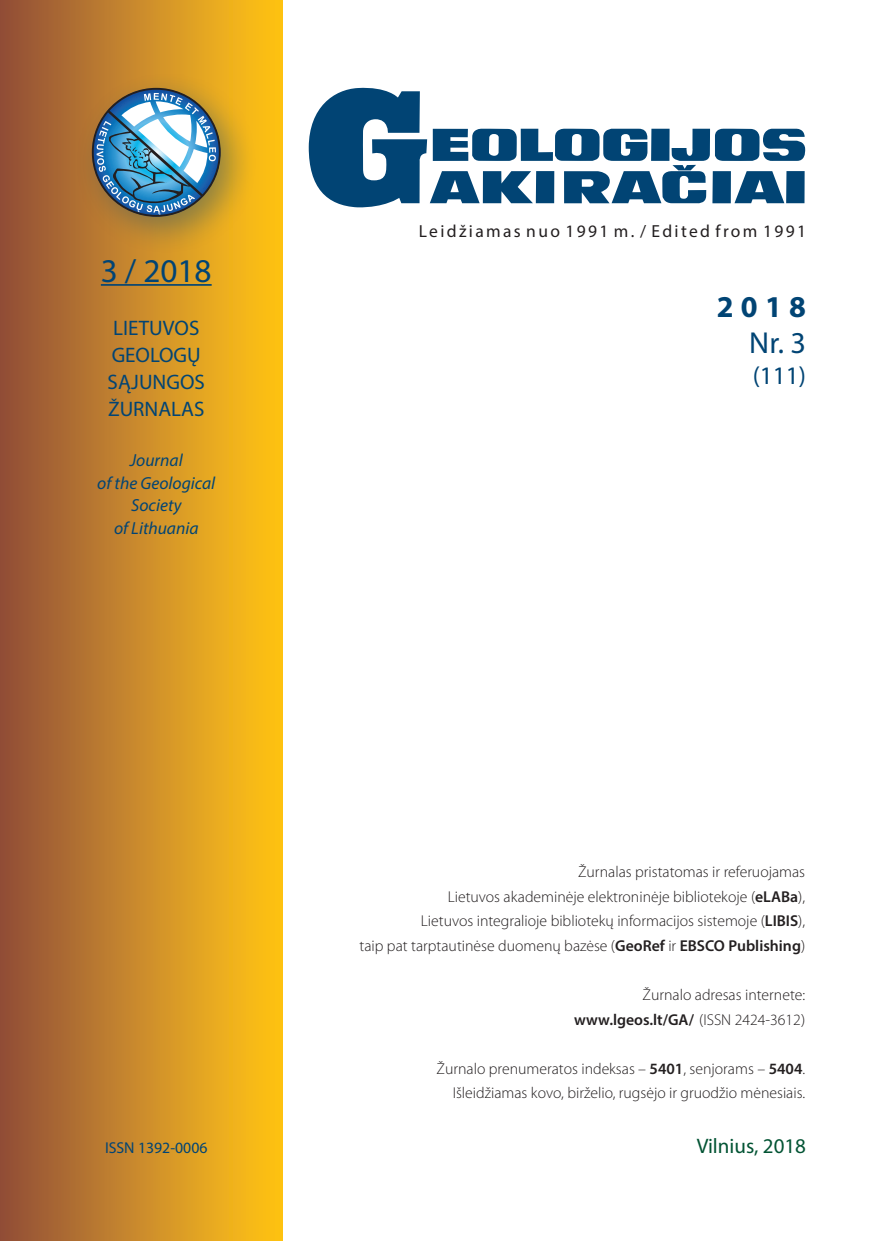
<style>
.page{position:relative;width:893px;height:1241px;background:#fff}
.page>*{position:absolute;margin:0;border:0;box-sizing:border-box;transform-origin:0 0}
.t1{font:33.25px "Myriad Pro";color:#014474}
.t2{font:700 30.45px "Myriad Pro";color:#014474}
.t3{font:30.45px "Myriad Pro";color:#014474}
.t4{font:25.38px "Myriad Pro";color:#014474}
.t5{font:21px/26.9px "Myriad Pro";color:#014474}
.t6{font:21px "Myriad Pro";color:#035434}
.t7{font:italic 17.5px/22.8px "Myriad Pro";color:#014474;text-align:center}
.t8{font:17.5px "Myriad Pro";letter-spacing:.135em;color:#231f20}
.t9{font:300 15.75px/24.5px "Myriad Pro";color:#231f20;text-align:right}
.t10{font:15.75px "Myriad Pro";color:#014474}
.s1{font-weight:600}
</style>
<div class="page">
<div style="left:0;top:0;width:282px;height:1240px;background:linear-gradient(to right,#914e3b,#ffc617)"></div>
<hr style="left:101px;top:284px;width:111px;height:2px;background:#014474">
<svg style="left:309px;top:87px;width:496px;height:121px"></svg>
<div style="left:74px;top:71px;width:184px;height:183px;background:#014474;opacity:.38"></div>
<img style="left:92px;top:88px;width:129px;height:129px">
<h1 class="t1" style="left:101px;top:250px;width:112px">3 / 2018</h1>
<h3 class="t5" style="left:108px;top:314px;width:99px">LIETUVOS<br>GEOLOGŲ<br>SĄJUNGOS<br>ŽURNALAS</h3>
<p class="t7" style="left:97px;top:448px;width:119px">Journal<br>of the Geological<br>Society<br>of Lithuania</p>
<p class="t10" style="left:105px;top:1137px;width:104px">ISSN 1392-0006</p>
<p class="t8" style="left:419px;top:220px;width:389px">Leidžiamas nuo 1991 m. / Edited from 1991</p>
<h2 class="t2" style="left:717px;top:286px;width:91px">2018</h2>
<h2 class="t3" style="left:749px;top:324px;width:58px">Nr. 3</h2>
<h3 class="t4" style="left:753px;top:359px;width:55px">(111)</h3>
<p class="t9" style="left:359px;top:859px;width:447px">Žurnalas pristatomas ir referuojamas<br>Lietuvos akademinėje elektroninėje bibliotekoje (<span class="s1">eLABa</span>),<br>Lietuvos integralioje bibliotekų informacijos sistemoje (<span class="s1">LIBIS</span>),<br>taip pat tarptautinėse duomenų bazėse (<span class="s1">GeoRef</span> ir <span class="s1">EBSCO Publishing</span>)</p>
<p class="t9" style="left:574px;top:981px;width:233px;line-height:25.2px">Žurnalo adresas internete: <span class="s1">www.lgeos.lt/GA/</span> (ISSN 2424-3612)</p>
<p class="t9" style="left:437px;top:1056px;width:370px">Žurnalo prenumeratos indeksas – <span class="s1">5401</span>, senjorams – <span class="s1">5404</span>.<br>Išleidžiamas kovo, birželio, rugsėjo ir gruodžio mėnesiais.</p>
<h3 class="t6" style="left:697px;top:1132px;width:111px">Vilnius, 2018</h3>
</div>
